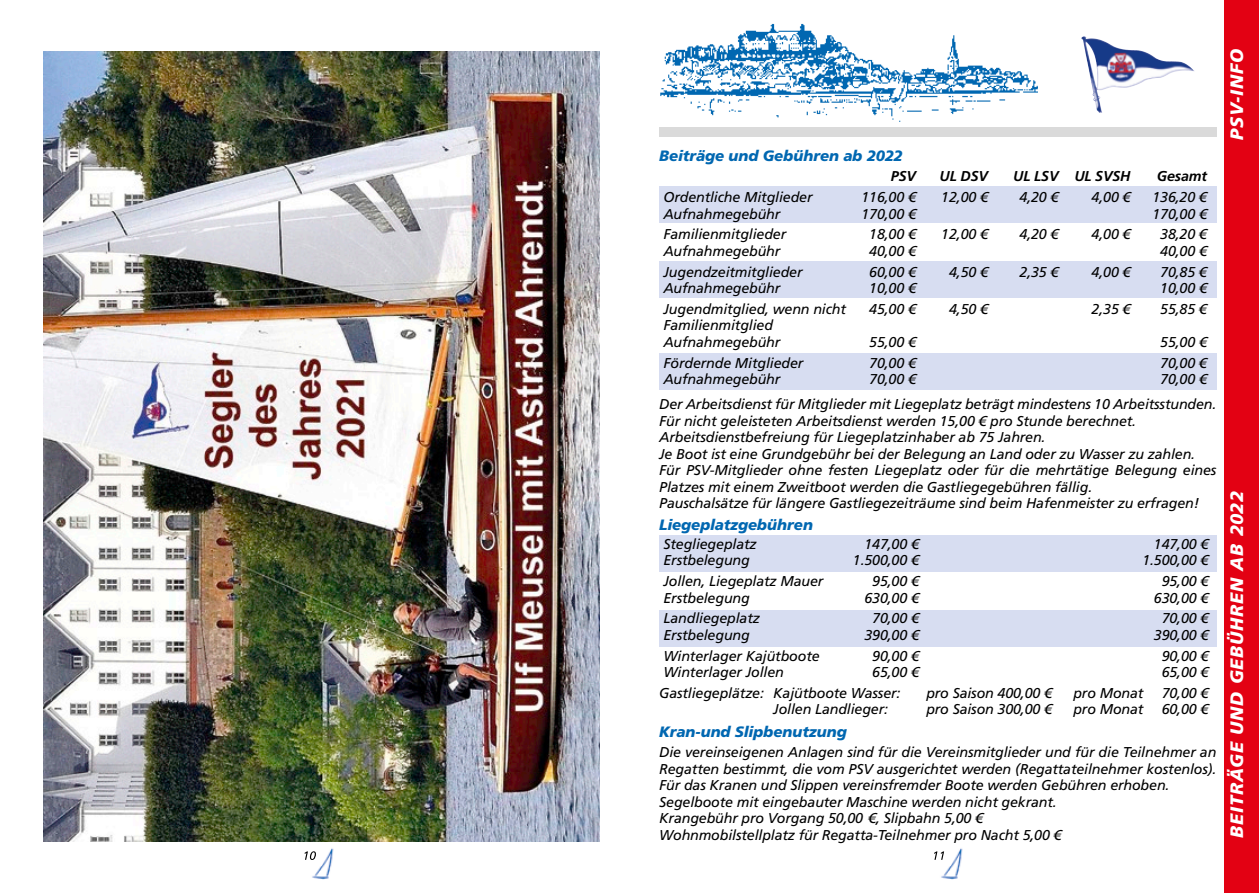
<style>
.page{position:relative;width:1259px;height:893px;background:#fff}
.page>*{position:absolute;margin:0;border:0;box-sizing:border-box;transform-origin:0 0}
.t1{font:italic 900 18px "Frutiger LT Std";letter-spacing:.045em;color:#fff}
.t2{font:italic 900 15px "Frutiger LT Std";letter-spacing:-.005em;color:#0067b1}
.t3{font:italic 14.25px/16.5px "Frutiger LT Std";letter-spacing:-.01em;color:#000}
.t4{font:italic 700 14.25px "Frutiger LT Std";letter-spacing:-.01em;color:#000}
</style>
<div class="page">
<div style="left:659px;top:187px;width:558px;height:36px;background:#d7ddf1"></div>
<div style="left:659px;top:261px;width:558px;height:37px;background:#d7ddf1"></div>
<div style="left:659px;top:353px;width:558px;height:37px;background:#d7ddf1"></div>
<div style="left:659px;top:535px;width:558px;height:37px;background:#d7ddf1"></div>
<div style="left:659px;top:610px;width:558px;height:36px;background:#d7ddf1"></div>
<img style="left:312px;top:848px;width:22px;height:32px">
<svg style="left:304px;top:851px;width:12px;height:9px"></svg>
<img style="left:941px;top:848px;width:22px;height:32px">
<svg style="left:934px;top:851px;width:10px;height:9px"></svg>
<div style="left:1225px;top:0;width:34px;height:893px;background:#e30113"></div>
<img style="left:660px;top:23px;width:377px;height:99px">
<img style="left:1081px;top:37px;width:6px;height:23px">
<div style="left:659px;top:127px;width:557px;height:9px;background:#dadada"></div>
<img style="left:44px;top:51px;width:556px;height:791px">
<p class="t2" style="left:659px;top:146px;width:245px">Beiträge und Gebühren ab 2022</p>
<p class="t4" style="left:891px;top:168px;width:27px">PSV</p>
<p class="t4" style="left:939px;top:168px;width:50px">UL DSV</p>
<p class="t4" style="left:1013px;top:168px;width:119px">UL LSV UL SVSH</p>
<p class="t4" style="left:1157px;top:168px;width:51px">Gesamt</p>
<p class="t3" style="left:663px;top:189px;width:151px">Ordentliche Mitglieder</p>
<p class="t3" style="left:861px;top:189px;width:56px">116,00 €</p>
<p class="t3" style="left:941px;top:189px;width:48px">12,00 €</p>
<p class="t3" style="left:1019px;top:189px;width:40px">4,20 €</p>
<p class="t3" style="left:1091px;top:189px;width:40px">4,00 €</p>
<p class="t3" style="left:1152px;top:189px;width:56px">136,20 €</p>
<p class="t3" style="left:663px;top:205px;width:118px">Aufnahmegebühr</p>
<p class="t3" style="left:861px;top:205px;width:56px">170,00 €</p>
<p class="t3" style="left:1152px;top:205px;width:56px">170,00 €</p>
<p class="t3" style="left:663px;top:226px;width:124px">Familienmitglieder</p>
<p class="t3" style="left:869px;top:226px;width:48px">18,00 €</p>
<p class="t3" style="left:941px;top:226px;width:48px">12,00 €</p>
<p class="t3" style="left:1019px;top:226px;width:40px">4,20 €</p>
<p class="t3" style="left:1091px;top:226px;width:40px">4,00 €</p>
<p class="t3" style="left:1160px;top:226px;width:48px">38,20 €</p>
<p class="t3" style="left:663px;top:243px;width:118px">Aufnahmegebühr</p>
<p class="t3" style="left:869px;top:243px;width:48px">40,00 €</p>
<p class="t3" style="left:1160px;top:243px;width:48px">40,00 €</p>
<p class="t3" style="left:663px;top:263px;width:141px">Jugendzeitmitglieder</p>
<p class="t3" style="left:869px;top:263px;width:48px">60,00 €</p>
<p class="t3" style="left:949px;top:263px;width:40px">4,50 €</p>
<p class="t3" style="left:1019px;top:263px;width:40px">2,35 €</p>
<p class="t3" style="left:1091px;top:263px;width:40px">4,00 €</p>
<p class="t3" style="left:1160px;top:263px;width:48px">70,85 €</p>
<p class="t3" style="left:663px;top:280px;width:118px">Aufnahmegebühr</p>
<p class="t3" style="left:869px;top:280px;width:48px">10,00 €</p>
<p class="t3" style="left:1160px;top:280px;width:48px">10,00 €</p>
<p class="t3" style="left:663px;top:301px;width:184px">Jugendmitglied, wenn nicht</p>
<p class="t3" style="left:869px;top:301px;width:48px">45,00 €</p>
<p class="t3" style="left:949px;top:301px;width:40px">4,50 €</p>
<p class="t3" style="left:1091px;top:301px;width:40px">2,35 €</p>
<p class="t3" style="left:1160px;top:301px;width:48px">55,85 €</p>
<p class="t3" style="left:663px;top:317px;width:118px">Familienmitglied<br>Aufnahmegebühr</p>
<p class="t3" style="left:869px;top:334px;width:48px">55,00 €</p>
<p class="t3" style="left:1160px;top:334px;width:48px">55,00 €</p>
<p class="t3" style="left:663px;top:354px;width:141px">Fördernde Mitglieder</p>
<p class="t3" style="left:869px;top:354px;width:48px">70,00 €</p>
<p class="t3" style="left:1160px;top:354px;width:48px">70,00 €</p>
<p class="t3" style="left:663px;top:371px;width:118px">Aufnahmegebühr</p>
<p class="t3" style="left:869px;top:371px;width:48px">70,00 €</p>
<p class="t3" style="left:659px;top:367px;width:559px;line-height:25px;text-indent:501px">70,00 €<br>Der Arbeitsdienst für Mitglieder mit Liegeplatz beträgt mindestens 10 Arbeitsstunden.</p>
<p class="t3" style="left:659px;top:412px;width:559px">Für nicht geleisteten Arbeitsdienst werden 15,00 € pro Stunde berechnet.<br>Arbeitsdienstbefreiung für Liegeplatzinhaber ab 75 Jahren.<br>Je Boot ist eine Grundgebühr bei der Belegung an Land oder zu Wasser zu zahlen.<br>Für PSV-Mitglieder ohne festen Liegeplatz oder für die mehrtätige Belegung eines Platzes mit einem Zweitboot werden die Gastliegegebühren fällig.<br>Pauschalsätze für längere Gastliegezeiträume sind beim Hafenmeister zu erfragen!</p>
<p class="t2" style="left:659px;top:516px;width:155px">Liegeplatzgebühren</p>
<p class="t3" style="left:663px;top:536px;width:95px">Stegliegeplatz</p>
<p class="t3" style="left:864px;top:536px;width:56px">147,00 €</p>
<p class="t3" style="left:1154px;top:536px;width:56px">147,00 €</p>
<p class="t3" style="left:663px;top:552px;width:88px">Erstbelegung</p>
<p class="t3" style="left:853px;top:552px;width:68px">1.500,00 €</p>
<p class="t3" style="left:1142px;top:552px;width:68px">1.500,00 €</p>
<p class="t3" style="left:663px;top:573px;width:161px">Jollen, Liegeplatz Mauer</p>
<p class="t3" style="left:872px;top:573px;width:48px">95,00 €</p>
<p class="t3" style="left:1161px;top:573px;width:48px">95,00 €</p>
<p class="t3" style="left:663px;top:590px;width:88px">Erstbelegung</p>
<p class="t3" style="left:864px;top:590px;width:56px">630,00 €</p>
<p class="t3" style="left:1154px;top:590px;width:56px">630,00 €</p>
<p class="t3" style="left:663px;top:610px;width:98px">Landliegeplatz</p>
<p class="t3" style="left:872px;top:610px;width:48px">70,00 €</p>
<p class="t3" style="left:1161px;top:610px;width:48px">70,00 €</p>
<p class="t3" style="left:663px;top:627px;width:88px">Erstbelegung</p>
<p class="t3" style="left:864px;top:627px;width:56px">390,00 €</p>
<p class="t3" style="left:1154px;top:627px;width:56px">390,00 €</p>
<p class="t3" style="left:663px;top:648px;width:158px">Winterlager Kajütboote</p>
<p class="t3" style="left:872px;top:648px;width:48px">90,00 €</p>
<p class="t3" style="left:1161px;top:648px;width:48px">90,00 €</p>
<p class="t3" style="left:663px;top:664px;width:122px">Winterlager Jollen</p>
<p class="t3" style="left:872px;top:664px;width:48px">65,00 €</p>
<p class="t3" style="left:1161px;top:664px;width:48px">65,00 €</p>
<p class="t3" style="left:659px;top:685px;width:243px">Gastliegeplätze: Kajütboote Wasser:</p>
<p class="t3" style="left:926px;top:685px;width:127px">pro Saison 400,00 €</p>
<p class="t3" style="left:1073px;top:685px;width:72px">pro Monat</p>
<p class="t3" style="left:1161px;top:685px;width:48px">70,00 €</p>
<p class="t3" style="left:773px;top:701px;width:116px">Jollen Landlieger:</p>
<p class="t3" style="left:926px;top:701px;width:127px">pro Saison 300,00 €</p>
<p class="t3" style="left:1073px;top:701px;width:72px">pro Monat</p>
<p class="t3" style="left:1161px;top:701px;width:48px">60,00 €</p>
<p class="t2" style="left:659px;top:722px;width:189px">Kran-und Slipbenutzung</p>
<p class="t3" style="left:659px;top:744px;width:559px">Die vereinseigenen Anlagen sind für die Vereinsmitglieder und für die Teilnehmer an Regatten bestimmt, die vom PSV ausgerichtet werden (Regattateilnehmer kostenlos).<br>Für das Kranen und Slippen vereinsfremder Boote werden Gebühren erhoben.<br>Segelboote mit eingebauter Maschine werden nicht gekrant.<br>Krangebühr pro Vorgang 50,00 €, Slipbahn 5,00 €<br>Wohnmobilstellplatz für Regatta-Teilnehmer pro Nacht 5,00 €</p>
<p class="t1" style="left:1226px;top:140px;width:92px;rotate:-90deg">PSV-INFO</p>
<p class="t1" style="left:1226px;top:838px;width:348px;rotate:-90deg">BEITRÄGE UND GEBÜHREN AB 2022</p>
</div>
